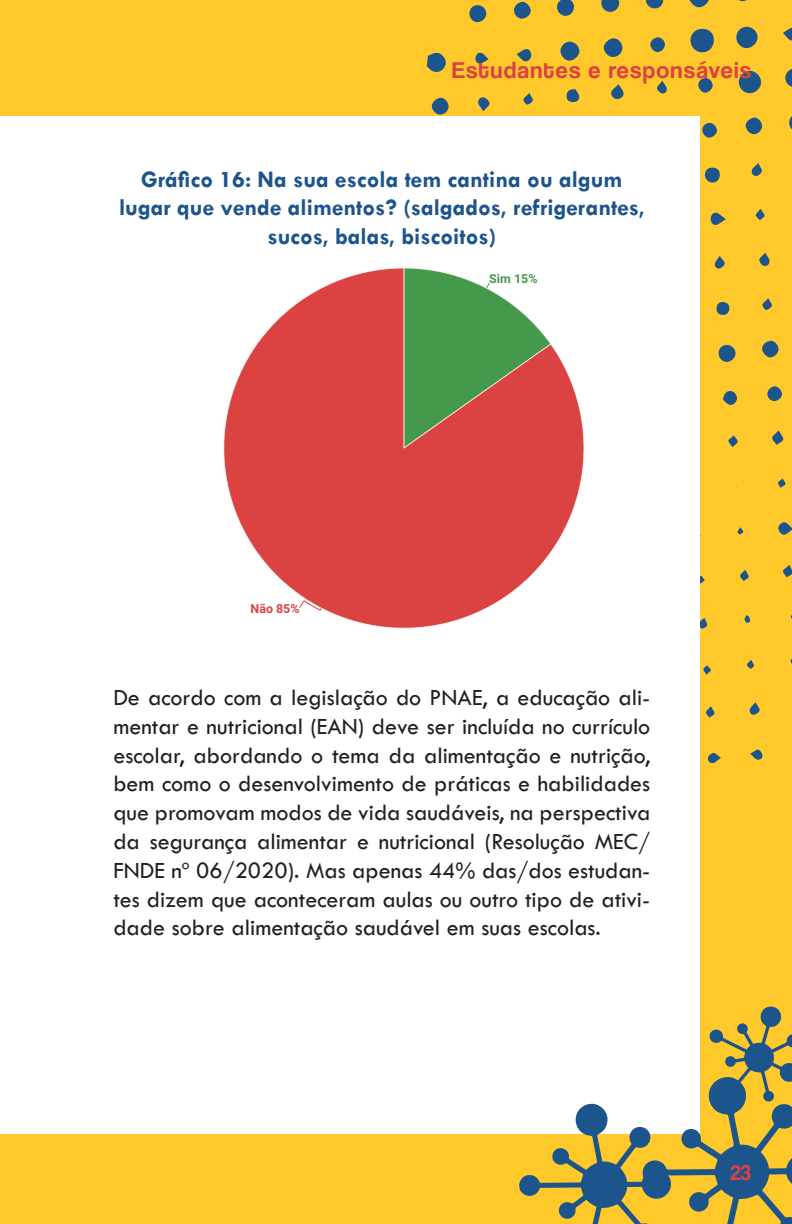
<style>
.page{position:relative;width:792px;height:1224px;background:#ffc92b}
.page>*{position:absolute;margin:0;border:0;box-sizing:border-box;transform-origin:0 0}
.t1{font:24px/28.8px "Tw Cen";color:#231f20;text-align:justify}
.t2{font:700 24px/28.8px "Tw Cen";color:#1c548c;text-align:center}
.t3{font:24px "Coolvetica Rg";letter-spacing:.05em;color:#db4242}
.t4{font:22px "Coolvetica Rg";color:#db4242}
.t5{font:700 12.4px "Roboto";color:#45994a}
.t6{font:700 12.4px "Roboto";color:#db4242}
</style>
<div class="page">
<svg style="left:427px;top:52px;width:19px;height:20px"></svg>
<svg style="left:690px;top:29px;width:24px;height:24px"></svg>
<div style="left:739px;top:71px;width:23px;height:22px;background:#1c548c;border-radius:11px"></div>
<svg style="left:736px;top:26px;width:22px;height:23px"></svg>
<svg style="left:689px;top:0;width:20px;height:8px"></svg>
<div style="left:560px;top:41px;width:19px;height:20px;background:#1c548c;border-radius:50%"></div>
<svg style="left:603px;top:38px;width:20px;height:19px"></svg>
<svg style="left:785px;top:69px;width:7px;height:18px"></svg>
<svg style="left:601px;top:0;width:19px;height:12px"></svg>
<svg style="left:557px;top:0;width:17px;height:16px"></svg>
<svg style="left:646px;top:0;width:17px;height:9px"></svg>
<svg style="left:789px;top:116px;width:3px;height:14px"></svg>
<svg style="left:718px;top:344px;width:18px;height:18px"></svg>
<svg style="left:432px;top:97px;width:17px;height:18px"></svg>
<svg style="left:469px;top:5px;width:18px;height:18px"></svg>
<svg style="left:514px;top:1px;width:17px;height:18px"></svg>
<svg style="left:745px;top:117px;width:17px;height:17px"></svg>
<svg style="left:762px;top:340px;width:17px;height:18px"></svg>
<svg style="left:705px;top:167px;width:15px;height:16px"></svg>
<div style="left:767px;top:386px;width:15px;height:15px;background:#1c548c;border-radius:7px"></div>
<svg style="left:702px;top:122px;width:15px;height:16px"></svg>
<div style="left:650px;top:37px;width:15px;height:15px;background:#1c548c;border-radius:50%"></div>
<svg style="left:723px;top:391px;width:14px;height:14px"></svg>
<svg style="left:698px;top:78px;width:15px;height:15px"></svg>
<div style="left:716px;top:302px;width:14px;height:13px;background:#1c548c;border-radius:6px"></div>
<svg style="left:566px;top:89px;width:13px;height:13px"></svg>
<svg style="left:778px;top:522px;width:14px;height:13px"></svg>
<svg style="left:517px;top:49px;width:15px;height:13px"></svg>
<svg style="left:710px;top:212px;width:16px;height:13px"></svg>
<svg style="left:611px;top:84px;width:13px;height:16px"></svg>
<svg style="left:783px;top:27px;width:9px;height:14px"></svg>
<svg style="left:772px;top:430px;width:12px;height:15px"></svg>
<svg style="left:478px;top:97px;width:12px;height:14px"></svg>
<svg style="left:714px;top:256px;width:11px;height:13px"></svg>
<svg style="left:751px;top:163px;width:11px;height:13px"></svg>
<svg style="left:707px;top:753px;width:14px;height:11px"></svg>
<svg style="left:759px;top:253px;width:11px;height:13px"></svg>
<svg style="left:749px;top:702px;width:11px;height:13px"></svg>
<svg style="left:750px;top:749px;width:13px;height:11px"></svg>
<svg style="left:783px;top:565px;width:9px;height:12px"></svg>
<svg style="left:475px;top:52px;width:14px;height:12px"></svg>
<svg style="left:657px;top:81px;width:10px;height:13px"></svg>
<svg style="left:728px;top:435px;width:10px;height:12px"></svg>
<svg style="left:523px;top:93px;width:10px;height:12px"></svg>
<svg style="left:762px;top:298px;width:10px;height:12px"></svg>
<svg style="left:699px;top:618px;width:9px;height:11px"></svg>
<svg style="left:706px;top:706px;width:9px;height:12px"></svg>
<svg style="left:756px;top:209px;width:9px;height:11px"></svg>
<svg style="left:740px;top:570px;width:9px;height:11px"></svg>
<svg style="left:696px;top:576px;width:9px;height:8px"></svg>
<div style="left:692px;top:531px;width:9px;height:8px;background:#fff;border-radius:4px"></div>
<svg style="left:778px;top:479px;width:8px;height:9px"></svg>
<svg style="left:747px;top:660px;width:7px;height:9px"></svg>
<svg style="left:703px;top:665px;width:8px;height:10px"></svg>
<svg style="left:737px;top:527px;width:7px;height:8px"></svg>
<svg style="left:745px;top:615px;width:5px;height:8px"></svg>
<div style="left:0;top:116px;width:699px;height:1018px;background:#fff"></div>
<svg style="left:519px;top:1006px;width:273px;height:218px"></svg>
<svg style="left:223px;top:268px;width:361px;height:361px"></svg>
<p class="t3" style="left:452px;top:56px;width:301px">Estudantes e responsáveis</p>
<p class="t2" style="left:119px;top:164px;width:527px">Gráfico 16: Na sua escola tem cantina ou algum lugar que vende alimentos? (salgados, refrigerantes, sucos, balas, biscoitos)</p>
<p class="t6" style="left:251px;top:600px;width:50px">Não 85%</p>
<p class="t5" style="left:489px;top:270px;width:50px">Sim 15%</p>
<p class="t1" style="left:113px;top:683px;width:538px">De acordo com a legislação do PNAE, a educação ali&shy;mentar e nutricional (EAN) deve ser incluída no currículo escolar, abordando o tema da alimentação e nutrição, bem como o desenvolvimento de práticas e habilidades que promovam modos de vida saudáveis, na perspectiva da segurança alimentar e nutricional (Resolução MEC/ FNDE nº 06/2020). Mas apenas 44% das/dos estudan&shy;tes dizem que aconteceram aulas ou outro tipo de ativi&shy;dade sobre alimentação saudável em suas escolas.</p>
<p class="t4" style="left:730px;top:1160px;width:22px">23</p>
</div>
